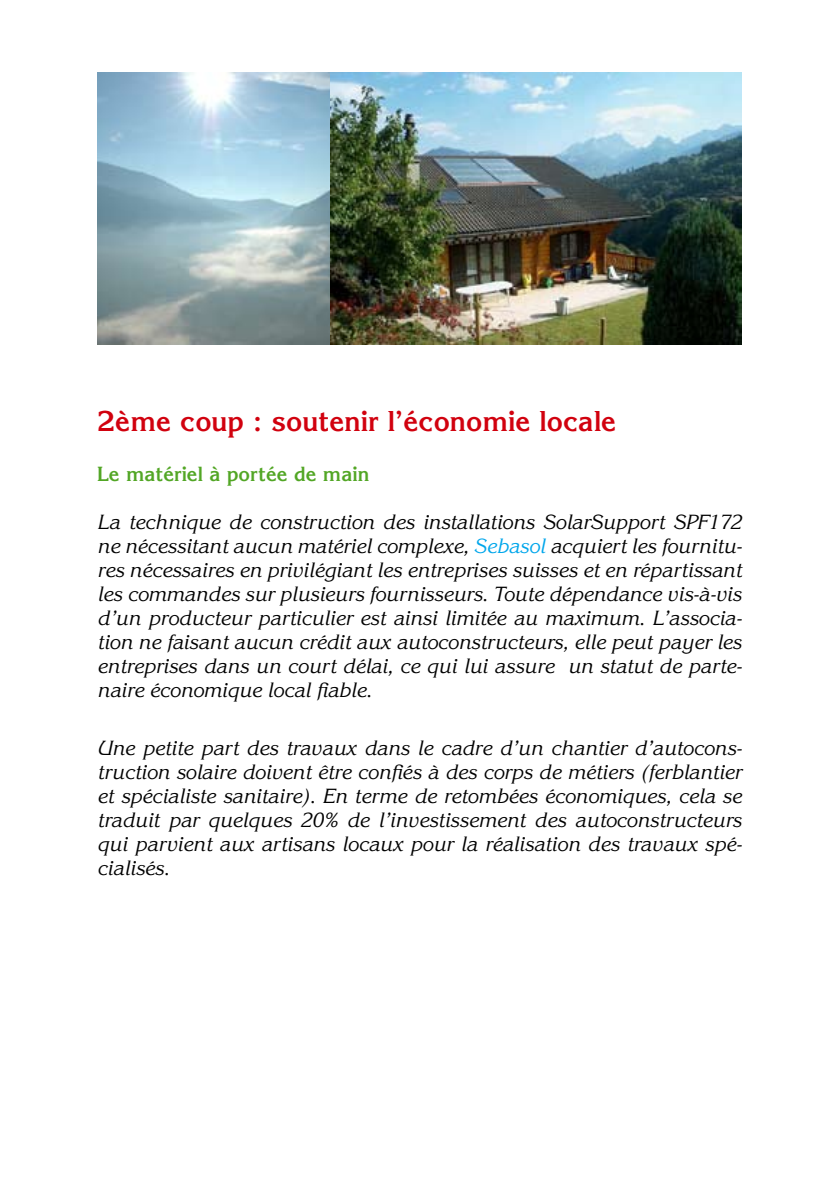
<style>
.page{position:relative;width:840px;height:1191px;background:#fff}
.page>*{position:absolute;margin:0;border:0;box-sizing:border-box;transform-origin:0 0}
.t1{font:700 28px "Korinna";color:#d1010e}
.t2{font:italic 20px/24px "Korinna";color:#000;text-align:justify}
.t3{font:700 20px "Korinna";color:#52a625}
.s1{color:#00a6eb}
</style>
<div class="page">
<img style="left:97px;top:72px;width:233px;height:272px">
<img style="left:330px;top:72px;width:411px;height:272px">
<h1 class="t1" style="left:97px;top:404px;width:520px">2ème coup : soutenir l’économie locale</h1>
<p class="t3" style="left:97px;top:461px;width:273px">Le matériel à portée de main</p>
<p class="t2" style="left:97px;top:510px;width:646px">La technique de construction des installations SolarSupport SPF172 ne nécessitant aucun matériel complexe, <span class="s1">Sebasol</span> acquiert les fournitu&shy;res nécessaires en privilégiant les entreprises suisses et en répartissant les commandes sur plusieurs fournisseurs. Toute dépendance vis-à-vis d’un producteur particulier est ainsi limitée au maximum. L’associa&shy;tion ne faisant aucun crédit aux autoconstructeurs, elle peut payer les entreprises dans un court délai, ce qui lui assure un statut de parte&shy;naire économique local fiable.</p>
<p class="t2" style="left:97px;top:736px;width:646px">Une petite part des travaux dans le cadre d’un chantier d’autocons&shy;truction solaire doivent être confiés à des corps de métiers (ferblantier et spécialiste sanitaire). En terme de retombées économiques, cela se traduit par quelques 20% de l’investissement des autoconstructeurs qui parvient aux artisans locaux pour la réalisation des travaux spé&shy;cialisés.</p>
</div>
